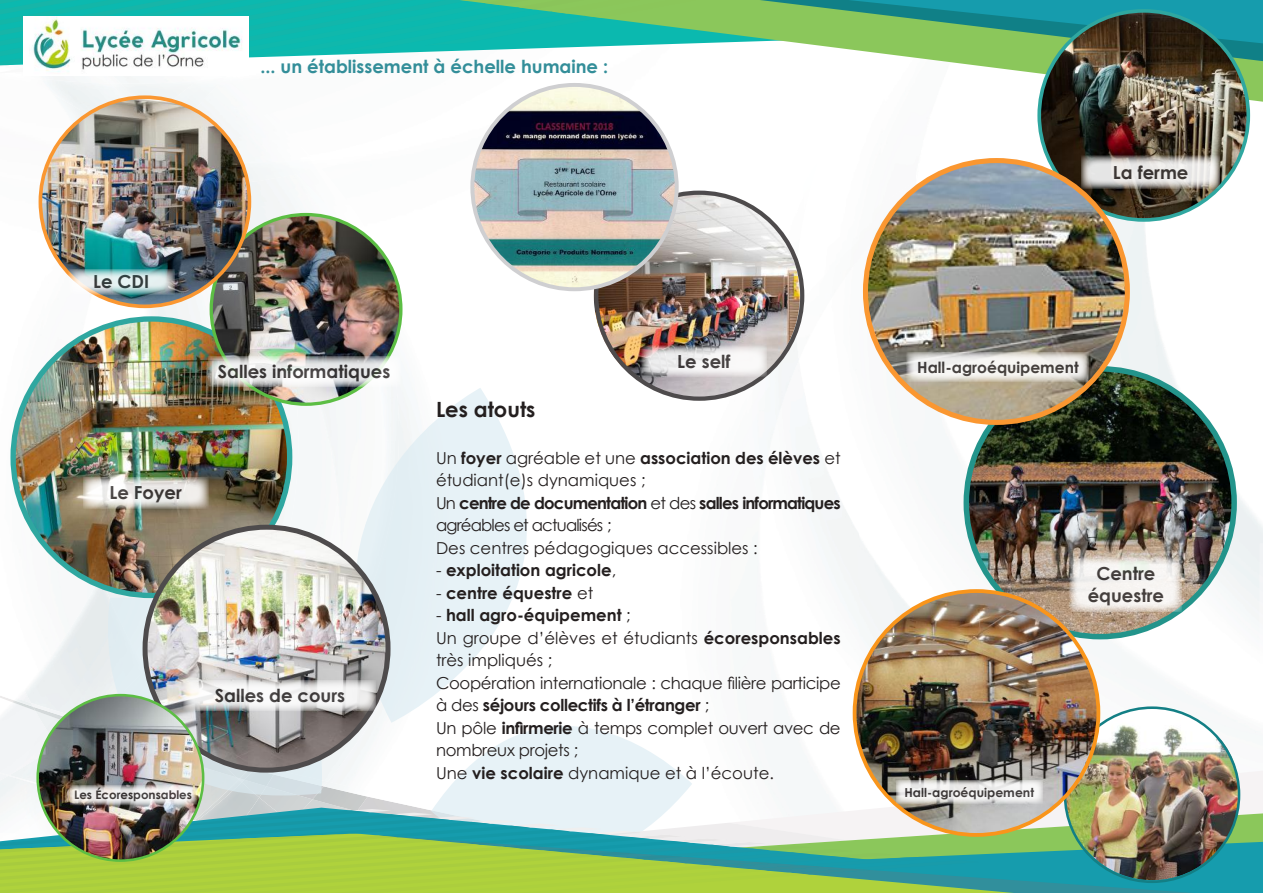
<style>
.page{position:relative;width:1263px;height:893px;background:#fff}
.page>*{position:absolute;margin:0;border:0;box-sizing:border-box;transform-origin:0 0}
.t1{font:700 21px "Century Gothic";color:#241f1f}
.t2{font:700 18px/22.5px "Century Gothic";color:#393535;text-align:center}
.t3{font:700 18px "Century Gothic";color:#338e99}
.t4{font:16.5px/22.5px "Century Gothic";letter-spacing:-.02em;color:#241f1f}
.t5{font:16.5px/22.5px "Century Gothic";color:#241f1f}
.t6{font:700 16.5px "Century Gothic";color:#241f1f}
.t7{font:700 15.45px "Century Gothic";color:#393535}
.t8{font:700 12.45px "Century Gothic";color:#393535}
.t9{font:700 11.85px "Century Gothic";color:#393535}
.s1{font-weight:700}
.s2{font-weight:400}
</style>
<div class="page">
<svg style="left:292px;top:406px;width:235px;height:288px;fill:#e7f2f7"></svg>
<div style="left:106px;top:598px;width:37px;height:96px;background:#e2eef3"></div>
<svg style="left:10px;top:406px;width:282px;height:192px"></svg>
<img style="left:16px;top:322px;width:271px;height:271px;border-radius:136px">
<svg style="left:83px;top:477px;width:125px;height:31px"></svg>
<img style="left:0;top:0;width:1263px;height:406px">
<svg style="left:208px;top:356px;width:192px;height:31px"></svg>
<svg style="left:1081px;top:156px;width:139px;height:33px;background:#cbc8c3"></svg>
<img style="left:963px;top:366px;width:274px;height:273px">
<svg style="left:1069px;top:557px;width:113px;height:55px;fill:#f4f3ef"></svg>
<img style="left:143px;top:525px;width:247px;height:169px">
<svg style="left:184px;top:680px;width:192px;height:14px"></svg>
<svg style="left:0;top:694px;width:1263px;height:199px"></svg>
<img style="left:39px;top:696px;width:163px;height:163px;border-radius:81px">
<svg style="left:70px;top:785px;width:126px;height:20px"></svg>
<img style="left:39px;top:95px;width:212px;height:213px">
<svg style="left:68px;top:269px;width:106px;height:25px;background:#bfd4d3"></svg>
<svg style="left:863px;top:158px;width:267px;height:267px"></svg>
<img style="left:868px;top:163px;width:257px;height:257px;border-radius:128px">
<svg style="left:906px;top:352px;width:183px;height:29px;fill:#efeeed"></svg>
<img style="left:853px;top:589px;width:247px;height:248px">
<img style="left:856px;top:593px;width:240px;height:240px;border-radius:120px">
<svg style="left:896px;top:780px;width:147px;height:24px"></svg>
<p class="t3" style="left:260px;top:53px;width:349px">... un établissement à échelle humaine :</p>
<p class="t2" style="left:93px;top:270px;width:58px">Le CDI</p>
<p class="t2" style="left:218px;top:360px;width:174px">Salles informatiques</p>
<p class="t2" style="left:109px;top:481px;width:74px">Le Foyer</p>
<p class="t2" style="left:215px;top:683px;width:132px">Salles de cours</p>
<p class="t9" style="left:74px;top:786px;width:119px">Les Écoresponsables</p>
<p class="t2" style="left:677px;top:349px;width:55px">Le self</p>
<p class="t1" style="left:436px;top:394px;width:101px">Les atouts</p>
<p class="t5" style="left:436px;top:446px;width:406px">Un <span class="s1">foyer</span> agréable et une <span class="s1">association des élèves</span> et étudiant(e)s dynamiques ;<br>Un <span class="s1">centre de documentation</span> et des <span class="s1">salles informatiques </span>agréables et actualisés ;<br>Des centres pédagogiques accessibles :</p>
<p class="t6" style="left:436px;top:558px;width:182px"><span class="s2">-</span> exploitation agricole<span class="s2">,</span></p>
<p class="t6" style="left:436px;top:580px;width:159px"><span class="s2">-</span> centre équestre <span class="s2">et</span></p>
<p class="t4" style="left:436px;top:604px;width:406px">- <span class="s1">hall agro-équipement</span> ;<br>Un groupe d’élèves et étudiants <span class="s1">écoresponsables </span>très impliqués ;<br>Coopération internationale : chaque filière participe à des <span class="s1">séjours collectifs à l’étranger</span> ;<br>Un pôle <span class="s1">infirmerie</span> à temps complet ouvert avec de nombreux projets ;<br>Une <span class="s1">vie scolaire</span> dynamique et à l’écoute.</p>
<p class="t2" style="left:1113px;top:160px;width:77px">La ferme</p>
<p class="t7" style="left:917px;top:355px;width:163px">Hall-agroéquipement</p>
<p class="t2" style="left:1088px;top:561px;width:78px">Centre équestre</p>
<p class="t8" style="left:904px;top:783px;width:131px">Hall-agroéquipement</p>
</div>
